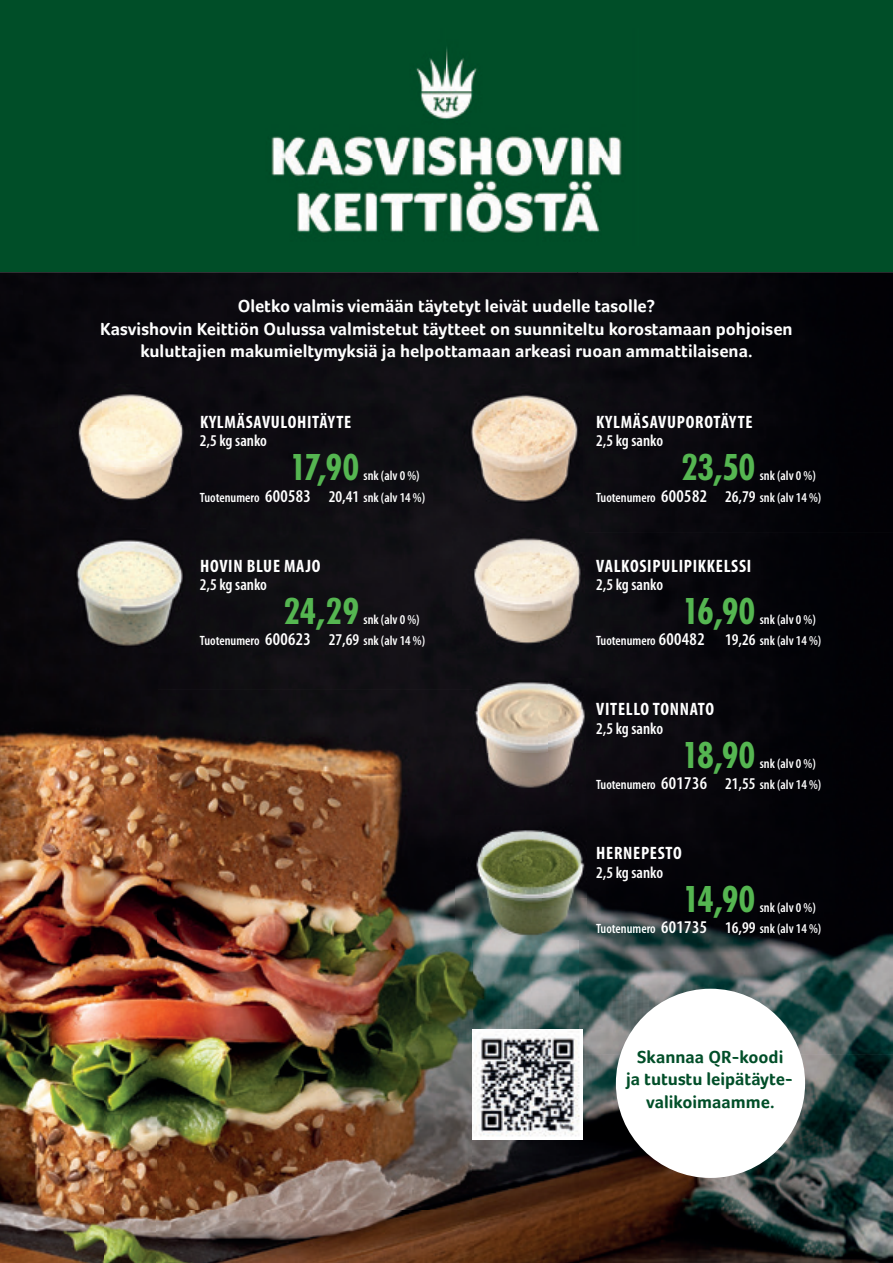
<style>
.page{position:relative;width:893px;height:1263px;background:#fff}
.page>*{position:absolute;margin:0;border:0;box-sizing:border-box;transform-origin:0 0}
.t1{font:700 39px "Futura PT Cond";letter-spacing:-.015em;color:#55b651}
.t2{font:700 18px/22.5px "Foco";color:#fff;text-align:center}
.t3{font:700 condensed 18px "Myriad Pro";letter-spacing:.04em;color:#fff}
.t4{font:700 18px/22.5px "Foco";color:#004e28;text-align:center}
.t5{font:600 condensed 16.5px "Myriad Pro";color:#fff}
.t6{font:600 condensed 13.5px/21.3px "Myriad Pro";color:#fff}
.s1{font-size:18px}
.s2{font-size:16.5px}
</style>
<div class="page">
<div style="left:0;top:272px;width:577px;height:156px;background:#0d0b11"></div>
<img style="left:577px;top:272px;width:316px;height:991px">
<img style="left:0;top:428px;width:105px;height:835px">
<img style="left:158px;top:428px;width:314px;height:835px">
<img style="left:105px;top:509px;width:53px;height:19px">
<div style="left:472px;top:509px;width:106px;height:19px;background:#141116"></div>
<img style="left:105px;top:652px;width:53px;height:611px">
<div style="left:472px;top:652px;width:106px;height:37px;background:#101014"></div>
<div style="left:472px;top:689px;width:53px;height:127px;background:#0f0c12"></div>
<img style="left:525px;top:791px;width:53px;height:25px">
<img style="left:472px;top:940px;width:106px;height:89px">
<img style="left:472px;top:1140px;width:106px;height:123px">
<img style="left:58px;top:385px;width:132px;height:124px">
<img style="left:64px;top:528px;width:132px;height:124px">
<img style="left:450px;top:385px;width:132px;height:124px">
<img style="left:474px;top:679px;width:111px;height:112px">
<img style="left:452px;top:528px;width:132px;height:124px">
<img style="left:455px;top:816px;width:131px;height:124px">
<div style="left:616px;top:989px;width:189px;height:189px;background:#fff;border-radius:50%"></div>
<img style="left:473px;top:1029px;width:110px;height:111px">
<div style="left:0;top:0;width:893px;height:272px;background:#004e28"></div>
<img style="left:271px;top:47px;width:351px;height:186px">
<h2 class="t2" style="left:100px;top:296px;width:694px">Oletko valmis viemään täytetyt leivät uudelle tasolle?<br>Kasvishovin Keittiön Oulussa valmistetut täytteet on suunniteltu korostamaan pohjoisen kuluttajien makumieltymyksiä ja helpottamaan arkeasi ruoan ammattilaisena.</h2>
<h2 class="t3" style="left:200px;top:411px;width:153px">KYLMÄSAVULOHITÄYTE</h2>
<p class="t5" style="left:200px;top:435px;width:69px">2,5 kg sanko</p>
<h1 class="t1" style="left:290px;top:454px;width:71px">17,90</h1>
<p class="t6" style="left:200px;top:466px;width:227px;text-indent:164px">snk (alv 0 %)<br>Tuotenumero <span class="s1">600583</span> <span class="s2">20,41</span> snk (alv 14 %)</p>
<h2 class="t3" style="left:200px;top:555px;width:122px">HOVIN BLUE MAJO</h2>
<p class="t5" style="left:200px;top:579px;width:69px">2,5 kg sanko</p>
<h1 class="t1" style="left:283px;top:598px;width:77px">24,29</h1>
<p class="t6" style="left:200px;top:610px;width:227px;text-indent:164px">snk (alv 0 %)<br>Tuotenumero <span class="s1">600623</span> <span class="s2">27,69</span> snk (alv 14 %)</p>
<h2 class="t3" style="left:596px;top:411px;width:158px">KYLMÄSAVUPOROTÄYTE</h2>
<p class="t5" style="left:596px;top:435px;width:69px">2,5 kg sanko</p>
<h1 class="t1" style="left:681px;top:454px;width:76px">23,50</h1>
<p class="t6" style="left:596px;top:466px;width:227px;text-indent:164px">snk (alv 0 %)<br>Tuotenumero <span class="s1">600582</span> <span class="s2">26,79</span> snk (alv 14 %)</p>
<h2 class="t3" style="left:596px;top:555px;width:157px">VALKOSIPULIPIKKELSSI</h2>
<p class="t5" style="left:596px;top:579px;width:69px">2,5 kg sanko</p>
<h1 class="t1" style="left:682px;top:598px;width:75px">16,90</h1>
<p class="t6" style="left:596px;top:610px;width:227px;text-indent:164px">snk (alv 0 %)<br>Tuotenumero <span class="s1">600482</span> <span class="s2">19,26</span> snk (alv 14 %)</p>
<h2 class="t3" style="left:596px;top:698px;width:119px">VITELLO TONNATO</h2>
<p class="t5" style="left:596px;top:722px;width:69px">2,5 kg sanko</p>
<h1 class="t1" style="left:682px;top:741px;width:75px">18,90</h1>
<p class="t6" style="left:596px;top:754px;width:227px;text-indent:164px">snk (alv 0 %)<br>Tuotenumero <span class="s1">601736</span> <span class="s2">21,55</span> snk (alv 14 %)</p>
<h2 class="t3" style="left:596px;top:842px;width:87px">HERNEPESTO</h2>
<p class="t5" style="left:596px;top:866px;width:69px">2,5 kg sanko</p>
<h1 class="t1" style="left:682px;top:885px;width:75px">14,90</h1>
<p class="t6" style="left:596px;top:898px;width:227px;text-indent:164px">snk (alv 0 %)<br>Tuotenumero <span class="s1">601735</span> <span class="s2">16,99</span> snk (alv 14 %)</p>
<h2 class="t4" style="left:626px;top:1047px;width:169px">Skannaa QR-koodi<br>ja tutustu leipätäyte&shy;valikoimaamme.</h2>
</div>
